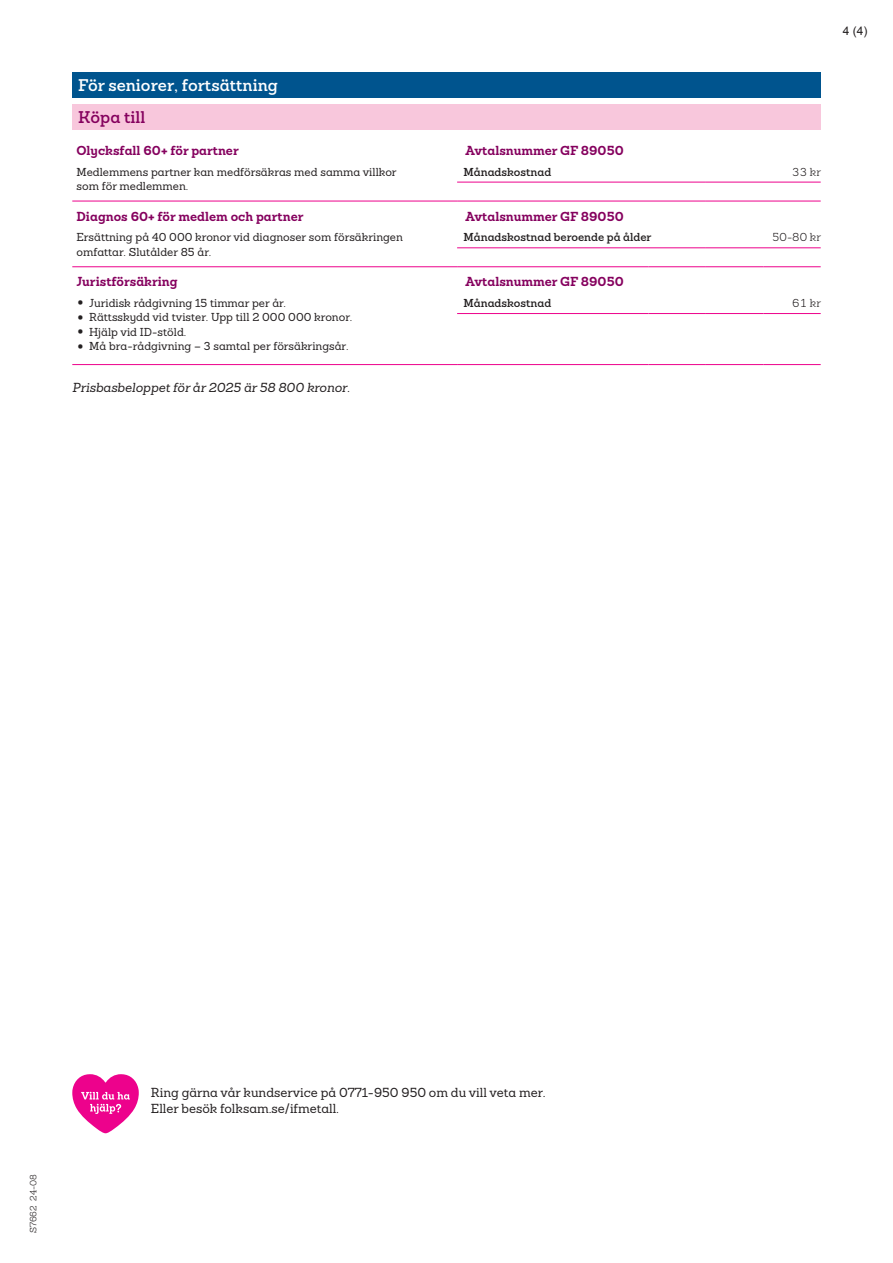
<style>
.page{position:relative;width:893px;height:1263px;background:#fff}
.page>*{position:absolute;margin:0;border:0;box-sizing:border-box;transform-origin:0 0}
.Rubrik_5_11_14__R2{font:600 16.5px "Sanchez Folksam";color:#fff}
.Rubrik_5_11_14__R2-2{font:600 16.5px "Sanchez Folksam";color:#85015e}
.Rubrik_6_8_5_11__R3{font:700 12.75px "Sanchez Folksam";color:#85015e}
.Brödtext_8_5_11{font:500 12.75px "Sanchez Folksam";color:#231f20}
.Brödtext_8_5_11-2{font:italic 500 12.75px "Sanchez Folksam";color:#231f20}
.t1{font:12px "Arial";color:#231f20}
.Tabell_Text_Light_7_5_9{font:500 11.25px/14.2px "Sanchez Folksam";color:#231f20}
.Tabell_Rubrik_7_5_9{font:600 11.25px "Sanchez Folksam Table";color:#231f20}
.Tabell_Värde_Light_7_5_9_höger{font:300 11.25px "Sanchez Folksam Table";color:#231f20}
.Trycksaksnummer{font:300 9px "Sanchez Folksam";color:#231f20}
.s1{font-weight:600;font-size:22.5px}
</style>
<div class="page">
<div style="left:72px;top:72px;width:749px;height:26px;background:#00548e"></div>
<div style="left:72px;top:104px;width:749px;height:25px;background:#f8c7dc"></div>
<hr style="left:457px;top:182px;width:249px;height:1px;background:#ed028c">
<hr style="left:706px;top:182px;width:115px;height:1px;background:#ed028c">
<hr style="left:72px;top:201px;width:385px;height:1px;background:#ed028c">
<hr style="left:457px;top:201px;width:249px;height:1px;background:#ed028c">
<hr style="left:706px;top:201px;width:115px;height:1px;background:#ed028c">
<hr style="left:457px;top:248px;width:249px;height:1px;background:#ed028c">
<hr style="left:706px;top:248px;width:115px;height:1px;background:#ed028c">
<hr style="left:72px;top:266px;width:385px;height:1px;background:#ed028c">
<hr style="left:457px;top:266px;width:191px;height:1px;background:#ed028c">
<hr style="left:648px;top:266px;width:58px;height:1px;background:#ed028c">
<hr style="left:706px;top:266px;width:57px;height:1px;background:#ed028c">
<hr style="left:763px;top:266px;width:58px;height:1px;background:#ed028c">
<hr style="left:457px;top:313px;width:191px;height:1px;background:#ed028c">
<hr style="left:648px;top:313px;width:58px;height:1px;background:#ed028c">
<hr style="left:706px;top:313px;width:57px;height:1px;background:#ed028c">
<hr style="left:763px;top:313px;width:58px;height:1px;background:#ed028c">
<hr style="left:72px;top:364px;width:385px;height:1px;background:#ed028c">
<hr style="left:457px;top:364px;width:191px;height:1px;background:#ed028c">
<hr style="left:648px;top:364px;width:58px;height:1px;background:#ed028c">
<hr style="left:706px;top:364px;width:57px;height:1px;background:#ed028c">
<hr style="left:763px;top:364px;width:58px;height:1px;background:#ed028c">
<svg style="left:72px;top:1074px;width:67px;height:59px"></svg>
<p class="Rubrik_5_11_14__R2" style="left:78px;top:74px;width:201px">För seniorer, fortsättning</p>
<p class="Rubrik_5_11_14__R2-2" style="left:78px;top:106px;width:69px">Köpa till</p>
<p class="Rubrik_6_8_5_11__R3" style="left:77px;top:142px;width:164px">Olycksfall 60+ för partner</p>
<p class="Rubrik_6_8_5_11__R3" style="left:466px;top:142px;width:160px">Avtalsnummer GF 89050</p>
<p class="Tabell_Text_Light_7_5_9" style="left:77px;top:164px;width:322px">Medlemmens partner kan medförsäkras med samma villkor som för medlemmen.</p>
<p class="Tabell_Rubrik_7_5_9" style="left:463px;top:164px;width:89px">Månadskostnad</p>
<p class="Tabell_Värde_Light_7_5_9_höger" style="left:792px;top:165px;width:30px">33 kr</p>
<p class="Rubrik_6_8_5_11__R3" style="left:77px;top:207px;width:228px">Diagnos 60+ för medlem och partner</p>
<p class="Rubrik_6_8_5_11__R3" style="left:466px;top:207px;width:160px">Avtalsnummer GF 89050</p>
<p class="Tabell_Text_Light_7_5_9" style="left:77px;top:230px;width:328px">Ersättning på 40 000 kronor vid diagnoser som försäkringen omfattar. Slutålder 85 år.</p>
<p class="Tabell_Rubrik_7_5_9" style="left:463px;top:230px;width:189px">Månadskostnad beroende på ålder</p>
<p class="Tabell_Värde_Light_7_5_9_höger" style="left:772px;top:230px;width:50px">50-80 kr</p>
<p class="Rubrik_6_8_5_11__R3" style="left:77px;top:273px;width:103px">Juristförsäkring</p>
<p class="Rubrik_6_8_5_11__R3" style="left:466px;top:273px;width:160px">Avtalsnummer GF 89050</p>
<p class="Tabell_Text_Light_7_5_9" style="left:77px;top:296px;width:211px"><span class="s1">•</span> Juridisk rådgivning 15 timmar per år.</p>
<p class="Tabell_Text_Light_7_5_9" style="left:77px;top:310px;width:277px"><span class="s1">•</span> Rättsskydd vid tvister. Upp till 2 000 000 kronor.</p>
<p class="Tabell_Text_Light_7_5_9" style="left:77px;top:325px;width:111px"><span class="s1">•</span> Hjälp vid ID-stöld.</p>
<p class="Tabell_Text_Light_7_5_9" style="left:77px;top:339px;width:273px"><span class="s1">•</span> Må bra-rådgivning – 3 samtal per försäkringsår.</p>
<p class="Tabell_Rubrik_7_5_9" style="left:463px;top:296px;width:89px">Månadskostnad</p>
<p class="Tabell_Värde_Light_7_5_9_höger" style="left:792px;top:296px;width:30px">61 kr</p>
<p class="Brödtext_8_5_11-2" style="left:72px;top:379px;width:279px">Prisbasbeloppet för år 2025 är 58 800 kronor.</p>
<p class="t1" style="left:843px;top:23px;width:26px">4 (4)</p>
<p class="Trycksaksnummer" style="left:28px;top:1233px;width:61px;rotate:-90deg">S7662 24-08</p>
<p class="Brödtext_8_5_11" style="left:151px;top:1084px;width:396px">Ring gärna vår kundservice på 0771-950 950 om du vill veta mer.</p>
<p class="Brödtext_8_5_11" style="left:151px;top:1101px;width:190px">Eller besök folksam.se/ifmetall.</p>
</div>
